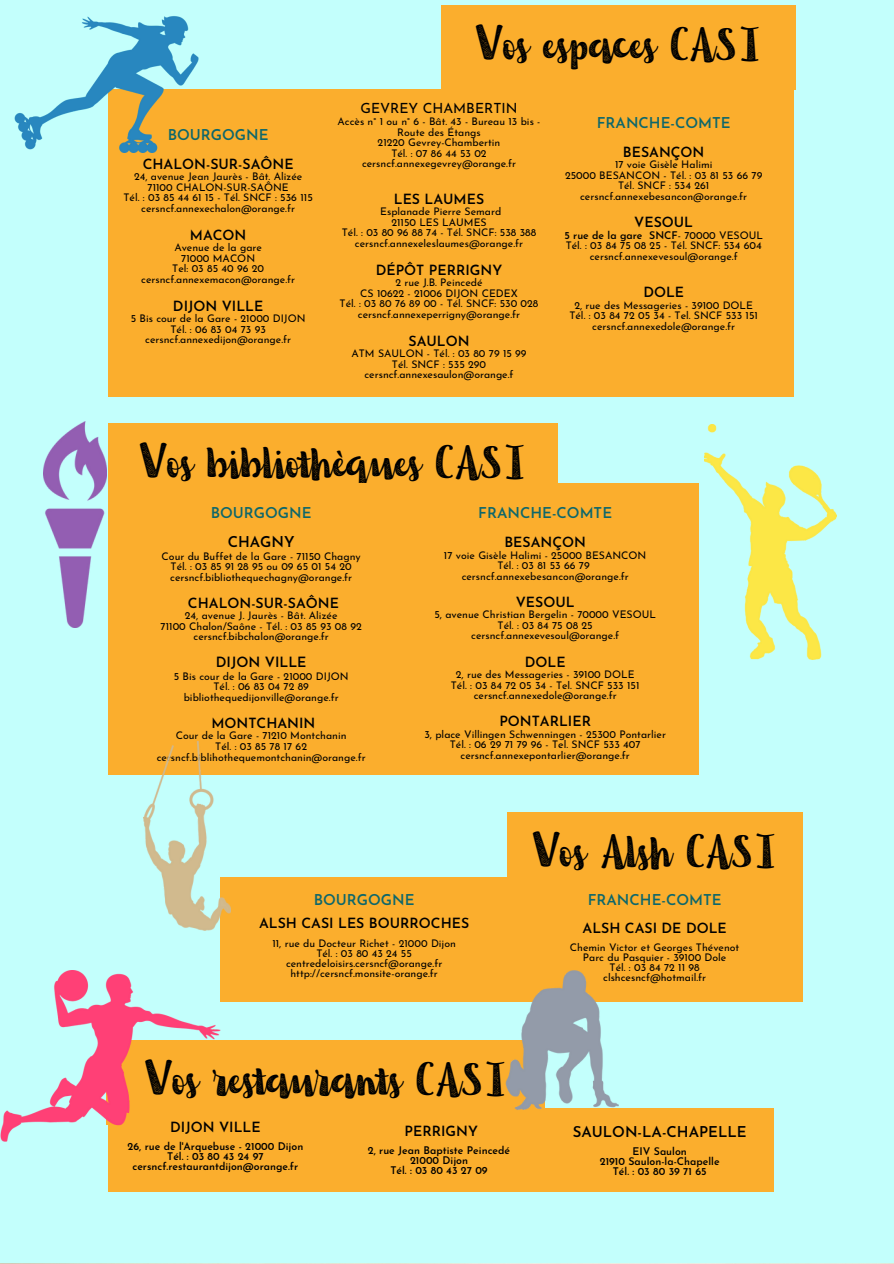
<style>
.page{position:relative;width:894px;height:1264px;background:#fff}
.page>*{position:absolute;margin:0;border:0;box-sizing:border-box;transform-origin:0 0}
.t1{font:42.15px "Nefelibata Brush Canvas";color:#000}
.t2{font:600 14.85px "Josefin Sans";color:#0d676b}
.t3{font:600 14.85px "Josefin Sans";color:#000}
.t4{font:600 14.1px "Josefin Sans";color:#000}
.t5{font:14.1px "Josefin Sans";color:#000}
.t6{font:600 13.95px "Josefin Sans";color:#000}
.t7{font:10.5px/10.5px "Josefin Sans";color:#000;text-align:center}
.t8{font:600 10.5px/10.1px "Josefin Sans";color:#000;text-align:center}
.s1{font-weight:400}
</style>
<div class="page">
<div style="left:0;top:0;width:893px;height:1262px;background:#c3fffc"></div>
<div style="left:441px;top:5px;width:354px;height:84px;background:#fbae2d"></div>
<div style="left:108px;top:89px;width:685px;height:308px;background:#fbae2d"></div>
<div style="left:108px;top:423px;width:449px;height:84px;background:#fbae2d"></div>
<div style="left:108px;top:483px;width:590px;height:291px;background:#fbae2d"></div>
<div style="left:507px;top:812px;width:295px;height:84px;background:#fbae2d"></div>
<div style="left:220px;top:877px;width:582px;height:124px;background:#fbae2d"></div>
<div style="left:106px;top:1040px;width:439px;height:84px;background:#fbae2d"></div>
<div style="left:108px;top:1108px;width:665px;height:84px;background:#fbae2d"></div>
<img style="left:43px;top:421px;width:63px;height:206px">
<img style="left:0;top:970px;width:220px;height:171px">
<img style="left:14px;top:16px;width:185px;height:136px">
<img style="left:704px;top:424px;width:132px;height:235px">
<img style="left:143px;top:741px;width:88px;height:189px">
<img style="left:505px;top:970px;width:113px;height:140px">
<p class="t2" style="left:168px;top:129px;width:102px">BOURGOGNE</p>
<p class="t6" style="left:143px;top:158px;width:152px">CHALON-SUR-SAÔNE</p>
<p class="t7" style="left:134px;top:172px;width:170px">24, avenue Jean Jaurès - Bât. Alizée</p>
<p class="t7" style="left:147px;top:183px;width:143px">71100 CHALON-SUR-SAÔNE</p>
<p class="t7" style="left:123px;top:193px;width:191px">Tél. : 03 85 44 61 15 - Tél. SNCF : 536 115</p>
<p class="t7" style="left:141px;top:204px;width:155px">cersncf.annexechalon@orange.fr</p>
<p class="t4" style="left:190px;top:229px;width:58px">MACON</p>
<p class="t7" style="left:174px;top:243px;width:89px">Avenue de la gare</p>
<p class="t7" style="left:181px;top:254px;width:75px">71000 MACON</p>
<p class="t7" style="left:172px;top:264px;width:93px">Tel: 03 85 40 96 20</p>
<p class="t7" style="left:141px;top:275px;width:155px">cersncf.annexemacon@orange.fr</p>
<p class="t4" style="left:173px;top:300px;width:92px">DIJON VILLE</p>
<p class="t7" style="left:131px;top:314px;width:176px">5 Bis cour de la Gare - 21000 DIJON</p>
<p class="t7" style="left:170px;top:325px;width:97px">Tél. : 06 83 04 73 93</p>
<p class="t7" style="left:145px;top:335px;width:147px">cersncf.annexedijon@orange.fr</p>
<h1 class="t1" style="left:477px;top:19px;width:283px">Vos espaces CASI</h1>
<p class="t5" style="left:360px;top:102px;width:159px">GEVREY CHAMBERTIN</p>
<p class="t7" style="left:337px;top:117px;width:204px">Accès n° 1 ou n° 6 - Bât. 43 - Bureau 13 bis -<br>Route des Étangs</p>
<p class="t7" style="left:377px;top:138px;width:124px">21220 Gevrey-Chambertin</p>
<p class="t7" style="left:391px;top:149px;width:97px">Tél. : 07 86 44 53 02</p>
<p class="t7" style="left:362px;top:159px;width:155px">cersncf.annexegevrey@orange.fr</p>
<h2 class="t4" style="left:394px;top:193px;width:92px">LES LAUMES</h2>
<p class="t7" style="left:380px;top:207px;width:122px">Esplanade Pierre Semard</p>
<p class="t7" style="left:391px;top:218px;width:97px">21150 LES LAUMES</p>
<p class="t7" style="left:342px;top:228px;width:196px">Tél. : 03 80 96 88 74 - Tél. SNCF: 538 388</p>
<p class="t7" style="left:355px;top:239px;width:169px">cersncf.annexeleslaumes@orange.fr</p>
<p class="t4" style="left:375px;top:264px;width:128px">DÉPÔT PERRIGNY</p>
<p class="t7" style="left:395px;top:278px;width:88px">2 rue J.B. Peincedé</p>
<p class="t7" style="left:360px;top:289px;width:159px">CS 10622 - 21006 DIJON CEDEX</p>
<p class="t7" style="left:339px;top:299px;width:200px">Tél. : 03 80 76 89 00 - Tél. SNCF: 530 028</p>
<p class="t7" style="left:358px;top:310px;width:164px">cersncf.annexeperrigny@orange.fr</p>
<p class="t4" style="left:408px;top:335px;width:62px">SAULON</p>
<p class="t7" style="left:351px;top:349px;width:177px">ATM SAULON - Tél. : 03 80 79 15 99</p>
<p class="t7" style="left:392px;top:360px;width:96px">Tél. SNCF : 535 290</p>
<h2 class="t7" style="left:364px;top:370px;width:150px">cersncf.annexesaulon@orange.f</h2>
<p class="t2" style="left:596px;top:117px;width:135px">FRANCHE-COMTE</p>
<p class="t6" style="left:622px;top:146px;width:83px">BESANÇON</p>
<p class="t7" style="left:614px;top:160px;width:99px">17 voie Gisèle Halimi</p>
<p class="t7" style="left:565px;top:171px;width:199px">25000 BESANCON - Tél. : 03 81 53 66 79</p>
<p class="t7" style="left:618px;top:181px;width:93px">Tél. SNCF : 534 261</p>
<p class="t7" style="left:580px;top:192px;width:168px">cersncf.annexebesancon@orange.fr</p>
<p class="t6" style="left:634px;top:217px;width:60px">VESOUL</p>
<p class="t8" style="left:564px;top:231px;width:200px">5 rue de la gare SNCF<span class="s1">- 70000 VESOUL</span></p>
<p class="t7" style="left:565px;top:241px;width:197px">Tél. : 03 84 75 08 25 - Tél. SNCF: 534 604</p>
<p class="t7" style="left:589px;top:252px;width:149px">cersncf.annexevesoul@orange.f</p>
<p class="t6" style="left:643px;top:287px;width:42px">DOLE</p>
<p class="t7" style="left:574px;top:301px;width:180px">2, rue des Messageries - 39100 DOLE</p>
<p class="t7" style="left:569px;top:311px;width:190px">Tél. : 03 84 72 05 34 - Tel. SNCF 533 151 cersncf.annexedole@orange.fr</p>
<p class="t1" style="left:141px;top:436px;width:384px">Vos bibliothèques CASI</p>
<p class="t2" style="left:211px;top:507px;width:102px">BOURGOGNE</p>
<h1 class="t3" style="left:228px;top:536px;width:68px">CHAGNY</h1>
<p class="t7" style="left:161px;top:551px;width:200px">Cour du Buffet de la Gare - 71150 Chagny</p>
<h2 class="t7" style="left:171px;top:562px;width:182px">Tél. : 03 85 91 28 95 ou 09 65 01 54 20</h2>
<p class="t7" style="left:170px;top:572px;width:183px">cersncf.bibliothequechagny@orange.fr</p>
<p class="t6" style="left:188px;top:597px;width:152px">CHALON-SUR-SAÔNE</p>
<p class="t7" style="left:185px;top:611px;width:154px">24, avenue J. Jaurès - Bât. Alizée</p>
<p class="t7" style="left:161px;top:622px;width:202px">71100 Chalon/Saône - Tél. : 03 85 93 08 92</p>
<p class="t7" style="left:193px;top:632px;width:137px">cersncf.bibchalon@orange.fr</p>
<p class="t4" style="left:216px;top:657px;width:92px">DIJON VILLE</p>
<p class="t7" style="left:174px;top:672px;width:176px">5 Bis cour de la Gare - 21000 DIJON</p>
<p class="t7" style="left:213px;top:682px;width:97px">Tél. : 06 83 04 72 89</p>
<p class="t7" style="left:184px;top:693px;width:156px">bibliothequedijonville@orange.fr</p>
<p class="t6" style="left:211px;top:717px;width:105px">MONTCHANIN</p>
<p class="t7" style="left:176px;top:731px;width:172px">Cour de la Gare - 71210 Montchanin</p>
<p class="t7" style="left:215px;top:742px;width:93px">Tél. : 03 85 78 17 62</p>
<p class="t7" style="left:157px;top:752px;width:210px">cersncf.biblihothequemontchanin@orange.fr</p>
<p class="t2" style="left:478px;top:507px;width:135px">FRANCHE-COMTE</p>
<p class="t6" style="left:504px;top:537px;width:83px">BESANÇON</p>
<p class="t7" style="left:444px;top:551px;width:204px">17 voie Gisèle Halimi - 25000 BESANCON</p>
<h2 class="t7" style="left:497px;top:561px;width:94px">Tél. : 03 81 53 66 79</h2>
<p class="t7" style="left:461px;top:572px;width:168px">cersncf.annexebesancon@orange.fr</p>
<p class="t6" style="left:515px;top:596px;width:60px">VESOUL</p>
<p class="t7" style="left:434px;top:610px;width:223px">5, avenue Christian Bergelin - 70000 VESOUL</p>
<p class="t7" style="left:497px;top:621px;width:97px">Tél. : 03 84 75 08 25</p>
<p class="t7" style="left:471px;top:631px;width:149px">cersncf.annexevesoul@orange.f</p>
<p class="t6" style="left:524px;top:656px;width:42px">DOLE</p>
<p class="t7" style="left:455px;top:670px;width:180px">2, rue des Messageries - 39100 DOLE</p>
<p class="t7" style="left:450px;top:680px;width:190px">Tél. : 03 84 72 05 34 - Tel. SNCF 533 151</p>
<p class="t7" style="left:473px;top:691px;width:144px">cersncf.annexedole@orange.fr</p>
<p class="t6" style="left:499px;top:715px;width:93px">PONTARLIER</p>
<p class="t7" style="left:424px;top:729px;width:243px">3, place Villingen Schwenningen - 25300 Pontarlier</p>
<p class="t7" style="left:449px;top:740px;width:192px">Tél. : 06 29 71 79 96 - Tel. SNCF 533 407</p>
<p class="t7" style="left:460px;top:750px;width:171px">cersncf.annexepontarlier@orange.fr</p>
<p class="t2" style="left:313px;top:893px;width:102px">BOURGOGNE</p>
<p class="t4" style="left:259px;top:917px;width:211px">ALSH CASI LES BOURROCHES</p>
<p class="t7" style="left:272px;top:938px;width:185px">11, rue du Docteur Richet - 21000 Dijon</p>
<h1 class="t7" style="left:316px;top:948px;width:97px">Tél. : 03 80 43 24 55</h1>
<h2 class="t7" style="left:286px;top:958px;width:158px">centredeloisirs.cersncf@orange.fr</h2>
<h2 class="t7" style="left:290px;top:968px;width:149px">http://cersncf.monsite-orange.fr</h2>
<p class="t1" style="left:534px;top:826px;width:242px">Vos Alsh CASI</p>
<p class="t2" style="left:587px;top:893px;width:135px">FRANCHE-COMTE</p>
<p class="t4" style="left:582px;top:922px;width:146px">ALSH CASI DE DOLE</p>
<p class="t7" style="left:569px;top:943px;width:171px">Chemin Victor et Georges Thévenot</p>
<p class="t7" style="left:582px;top:953px;width:145px">Parc du Pasquier - 39100 Dole</p>
<h2 class="t7" style="left:609px;top:963px;width:92px">Tél. : 03 84 72 11 98</h2>
<h2 class="t7" style="left:603px;top:973px;width:104px">clshcesncf@hotmail.fr</h2>
<p class="t1" style="left:147px;top:1054px;width:359px">Vos restaurants CASI</p>
<p class="t4" style="left:170px;top:1121px;width:92px">DIJON VILLE</p>
<p class="t8" style="left:127px;top:1142px;width:177px">26, rue de l'Arquebuse - 21000 Dijon<br>Tél. : 03 80 43 24 97 cersncf.restaurantdijon@orange.fr</p>
<p class="t4" style="left:404px;top:1125px;width:75px">PERRIGNY</p>
<p class="t8" style="left:368px;top:1146px;width:144px">2, rue Jean Baptiste Peincedé<br>21000 Dijon<br>Tél. : 03 80 43 27 09</p>
<p class="t3" style="left:572px;top:1125px;width:175px">SAULON-LA-CHAPELLE</p>
<h1 class="t8" style="left:599px;top:1147px;width:121px">EIV Saulon<br>21910 Saulon-la-Chapelle<br>Tél. : 03 80 39 71 65</h1>
</div>
